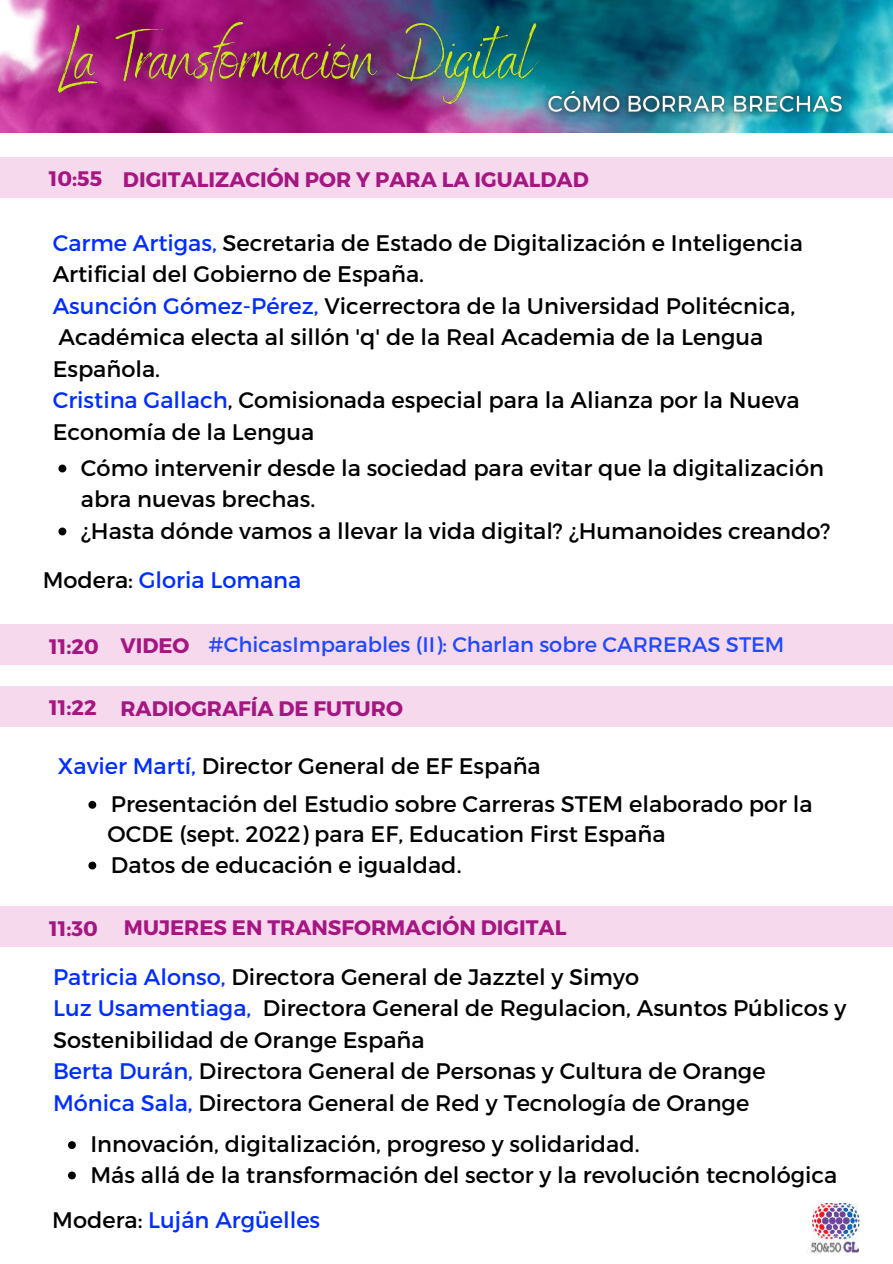
<style>
.page{position:relative;width:893px;height:1264px;background:#fff}
.page>*{position:absolute;margin:0;border:0;box-sizing:border-box;transform-origin:0 0}
.t1{font:22.5px/31.5px "Montserrat";color:#000}
.t2{font:22.5px "Montserrat";color:#002eff}
.t3{font:700 21px "Montserrat";color:#a61682}
.t4{font:21px "Montserrat";color:#2049ff}
.s1{color:#002eff}
.s2{color:#000}
</style>
<div class="page">
<img style="left:0;top:0;width:892px;height:809px">
<img style="left:134px;top:0;width:758px;height:676px">
<div style="left:0;top:133px;width:892px;height:506px;background:#fff"></div>
<div style="left:0;top:157px;width:892px;height:41px;background:#f6d9ec"></div>
<div style="left:0;top:624px;width:892px;height:40px;background:#f6d9ec"></div>
<svg style="left:58px;top:464px;width:8px;height:8px"></svg>
<svg style="left:58px;top:527px;width:8px;height:8px"></svg>
<img style="left:27px;top:0;width:543px;height:133px">
<div style="left:0;top:906px;width:892px;height:40px;background:#f6d9ec"></div>
<svg style="left:68px;top:1141px;width:8px;height:7px"></svg>
<svg style="left:68px;top:1171px;width:8px;height:8px"></svg>
<div style="left:0;top:686px;width:892px;height:40px;background:#f6d9ec"></div>
<img style="left:807px;top:1203px;width:54px;height:49px">
<img style="left:537px;top:79px;width:316px;height:48px">
<svg style="left:88px;top:800px;width:8px;height:8px"></svg>
<svg style="left:88px;top:861px;width:8px;height:8px"></svg>
<p class="t3" style="left:49px;top:165px;width:55px">10:55</p>
<p class="t3" style="left:123px;top:166px;width:467px">DIGITALIZACIÓN POR Y PARA LA IGUALDAD</p>
<p class="t1" style="left:53px;top:226px;width:751px"><span class="s1">Carme Artigas,</span> Secretaria de Estado de Digitalización e Inteligencia Artificial del Gobierno de España.<br><span class="s1">Asunción Gómez-Pérez,</span> Vicerrectora de la Universidad Politécnica, Académica electa al sillón 'q' de la Real Academia de la Lengua Española.<br><span class="s1">Cristina Gallach</span>, Comisionada especial para la Alianza por la Nueva Economía de la Lengua</p>
<p class="t1" style="left:81px;top:451px;width:750px">Cómo intervenir desde la sociedad para evitar que la digitalización abra nuevas brechas.<br>¿Hasta dónde vamos a llevar la vida digital? ¿Humanoides creando?</p>
<p class="t2" style="left:43px;top:565px;width:260px"><span class="s2">Modera:</span> Gloria Lomana</p>
<p class="t3" style="left:49px;top:632px;width:142px">11:20 VIDEO</p>
<p class="t4" style="left:208px;top:630px;width:577px">#ChicasImparables (II): Charlan sobre CARRERAS STEM</p>
<p class="t3" style="left:49px;top:694px;width:355px">11:22 RADIOGRAFÍA DE FUTURO</p>
<p class="t1" style="left:111px;top:745px;width:703px;line-height:38.5px;text-indent:-53px"><span class="s1">Xavier Martí,</span> Director General de EF España<br>Presentación del Estudio sobre Carreras STEM elaborado por la</p>
<p class="t1" style="left:111px;top:848px;width:352px">Datos de educación e igualdad.</p>
<p class="t1" style="left:107px;top:817px;width:559px">OCDE (sept. 2022) para EF, Education First España</p>
<p class="t3" style="left:49px;top:914px;width:518px">11:30 MUJERES EN TRANSFORMACIÓN DIGITAL</p>
<p class="t1" style="left:53px;top:959px;width:794px"><span class="s1">Patricia Alonso,</span> Directora General de Jazztel y Simyo<br><span class="s1">Luz Usamentiaga,</span> Directora General de Regulacion, Asuntos Públicos y Sostenibilidad de Orange España<br><span class="s1">Berta Durán,</span> Directora General de Personas y Cultura de Orange <span class="s1">Mónica Sala,</span> Directora General de Red y Tecnología de Orange</p>
<p class="t1" style="left:90px;top:1128px;width:748px;line-height:30.3px">Innovación, digitalización, progreso y solidaridad.<br>Más allá de la transformación del sector y la revolución tecnológica</p>
<p class="t2" style="left:52px;top:1205px;width:269px"><span class="s2">Modera:</span> Luján Argüelles</p>
</div>
